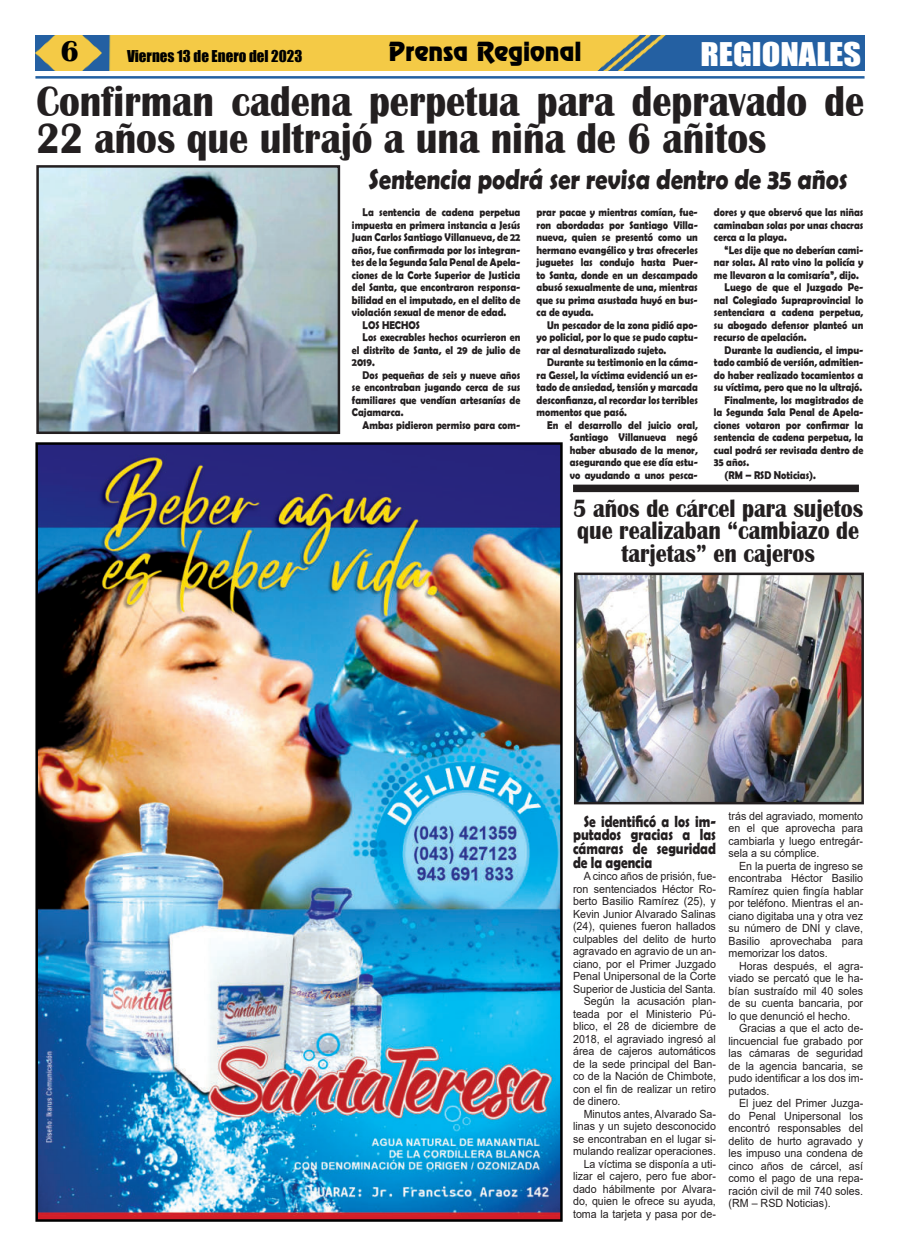
<style>
.page{position:relative;width:900px;height:1258px;background:#fff}
.page>*{position:absolute;margin:0;border:0;box-sizing:border-box;transform-origin:0 0}
.t1{font:700 44.12px/37.5px "Britannic";color:#231f20;scale:.87 1}
.t2{font:30px "Impact";color:#fff;scale:1.14 1}
.t3{font:700 30px "Britannic";color:#000}
.t4{font:700 28.75px "Berlin Sans FB Demi";color:#231f20;scale:.85 1}
.t5{font:700 25.75px/22.5px "Britannic";color:#231f20;text-align:center;scale:.86 1}
.t6{font:23.75px "Renfrew Normal";color:#000}
.t7{font:700 16.25px/13.8px "Berlin Sans FB Demi";color:#231f20;text-align:justify;scale:.82 1}
.t8{font:15px "Impact";color:#000}
.t9{font:700 11.25px/12.5px "Berlin Sans FB Demi";color:#231f20;text-align:justify;scale:.88 1}
.t10{font:11.25px/12.5px "Arial";color:#231f20;text-align:justify;scale:.95 1}
</style>
<div class="page">
<img style="left:35px;top:35px;width:830px;height:36px">
<hr style="left:35px;top:76px;width:830px;height:3px;background:#2361a2">
<img style="left:38px;top:445px;width:522px;height:774px">
<img style="left:39px;top:168px;width:298px;height:263px">
<div style="left:36px;top:165px;width:304px;height:269px;border:2px solid #231f20"></div>
<div style="left:573px;top:485px;width:286px;height:7px;background:#231f20"></div>
<img style="left:577px;top:576px;width:284px;height:225px">
<div style="left:574px;top:573px;width:290px;height:231px;border:2px solid #231f20"></div>
<h2 class="t3" style="left:61px;top:41px;width:20px">6</h2>
<h3 class="t8" style="left:127px;top:48px;width:177px">Viernes 13 de Enero del 2023</h3>
<h3 class="t6" style="left:389px;top:41px;width:194px">Prensa Regional</h3>
<h2 class="t2" style="left:700px;top:38px;width:143px">REGIONALES</h2>
<h1 class="t1" style="left:36px;top:86px;width:953px">Confirman cadena perpetua para depravado de<br>22 años que ultrajó a una niña de 6 añitos</h1>
<h3 class="t4" style="left:368px;top:163px;width:567px">Sentencia podrá ser revisa dentro de 35 años</h3>
<p class="t9" style="left:714px;top:206px;width:171px">dores y que observó que las niñas caminaban solas por unas chacras cerca a la playa.</p>
<p class="t9" style="left:725px;top:244px;width:159px">“Les dije que no deberían cami-</p>
<p class="t9" style="left:714px;top:256px;width:171px">nar solas. Al rato vino la policía y</p>
<p class="t9" style="left:714px;top:269px;width:166px">me llevaron a la comisaría”, dijo.</p>
<p class="t9" style="left:725px;top:281px;width:159px">Luego de que el Juzgado Pe-</p>
<p class="t9" style="left:714px;top:294px;width:171px">nal Colegiado Supraprovincial lo</p>
<p class="t9" style="left:714px;top:306px;width:171px">sentenciara a cadena perpetua,</p>
<p class="t9" style="left:714px;top:319px;width:171px">su abogado defensor planteó un</p>
<p class="t9" style="left:714px;top:331px;width:107px">recurso de apelación.</p>
<p class="t9" style="left:725px;top:344px;width:159px">Durante la audiencia, el impu-</p>
<p class="t9" style="left:714px;top:356px;width:171px">tado cambió de versión, admitien-</p>
<p class="t9" style="left:714px;top:369px;width:171px">do haber realizado tocamientos a</p>
<p class="t9" style="left:714px;top:381px;width:170px">su víctima, pero que no la ultrajó.</p>
<p class="t9" style="left:725px;top:394px;width:159px">Finalmente, los magistrados de</p>
<p class="t9" style="left:714px;top:406px;width:171px">la Segunda Sala Penal de Apela-</p>
<p class="t9" style="left:714px;top:418px;width:171px">ciones votaron por confirmar la</p>
<p class="t9" style="left:714px;top:431px;width:171px">sentencia de cadena perpetua, la</p>
<p class="t9" style="left:714px;top:444px;width:171px">cual podrá ser revisada dentro de</p>
<p class="t9" style="left:714px;top:456px;width:42px">35 años.</p>
<p class="t9" style="left:725px;top:469px;width:105px">(RM – RSD Noticias).</p>
<p class="t9" style="left:537px;top:206px;width:185px">prar pacae y mientras comían, fue&shy;ron abordadas por Santiago Villa&shy;nueva, quien se presentó como un hermano evangélico y tras ofrecerles juguetes las condujo hasta Puer&shy;to Santa, donde en un descampado abusó sexualmente de una, mientras que su prima asustada huyó en bus&shy;ca de ayuda.</p>
<p class="t9" style="left:537px;top:319px;width:185px;text-indent:11px">Un pescador de la zona pidió apo&shy;yo policial, por lo que se pudo captu&shy;rar al desnaturalizado sujeto.</p>
<p class="t9" style="left:537px;top:356px;width:185px;text-indent:11px">Durante su testimonio en la cáma&shy;ra Gessel, la víctima evidenció un es&shy;tado de ansiedad, tensión y marcada desconfianza, al recordar los terribles momentos que pasó.</p>
<p class="t9" style="left:570px;top:419px;width:147px;text-indent:-23px">En el desarrollo del juicio oral, Santiago Villanueva negó haber abusado de la menor, asegurando que ese día estu&shy;vo ayudando a unos pesca-</p>
<p class="t9" style="left:363px;top:206px;width:181px">La sentencia de cadena perpetua</p>
<p class="t9" style="left:352px;top:219px;width:193px">impuesta en primera instancia a Jesús</p>
<p class="t9" style="left:352px;top:231px;width:193px">Juan Carlos Santiago Villanueva, de 22</p>
<p class="t9" style="left:352px;top:243px;width:193px">años, fue confirmada por los integran-</p>
<p class="t9" style="left:352px;top:256px;width:193px">tes de la Segunda Sala Penal de Apela-</p>
<p class="t9" style="left:352px;top:269px;width:193px">ciones de la Corte Superior de Justicia</p>
<p class="t9" style="left:352px;top:281px;width:193px">del Santa, que encontraron responsa-</p>
<p class="t9" style="left:352px;top:294px;width:193px">bilidad en el imputado, en el delito de</p>
<p class="t9" style="left:352px;top:306px;width:177px">violación sexual de menor de edad.</p>
<p class="t9" style="left:363px;top:319px;width:67px">LOS HECHOS</p>
<p class="t9" style="left:363px;top:331px;width:181px">Los execrables hechos ocurrieron en</p>
<p class="t9" style="left:352px;top:343px;width:193px">el distrito de Santa, el 29 de julio de</p>
<p class="t9" style="left:352px;top:356px;width:28px">2019.</p>
<p class="t9" style="left:363px;top:369px;width:181px">Dos pequeñas de seis y nueve años</p>
<p class="t9" style="left:352px;top:381px;width:193px">se encontraban jugando cerca de sus</p>
<p class="t9" style="left:352px;top:394px;width:193px">familiares que vendían artesanías de</p>
<p class="t9" style="left:352px;top:406px;width:60px">Cajamarca.</p>
<p class="t9" style="left:363px;top:419px;width:181px">Ambas pidieron permiso para com-</p>
<h3 class="t5" style="left:573px;top:499px;width:339px">5 años de cárcel para sujetos que realizaban “cambiazo de tarjetas” en cajeros</h3>
<h3 class="t7" style="left:573px;top:814px;width:176px;text-indent:11px">Se identificó a los im&shy;putados gracias a las cámaras de seguridad de la agencia</h3>
<p class="t10" style="left:584px;top:871px;width:141px">A cinco años de prisión, fue-</p>
<p class="t10" style="left:573px;top:884px;width:152px">ron sentenciados Héctor Ro-</p>
<p class="t10" style="left:573px;top:896px;width:152px">berto Basilio Ramírez (25), y</p>
<p class="t10" style="left:573px;top:909px;width:152px">Kevin Junior Alvarado Salinas</p>
<p class="t10" style="left:573px;top:921px;width:152px">(24), quienes fueron hallados</p>
<p class="t10" style="left:573px;top:934px;width:152px">culpables del delito de hurto</p>
<p class="t10" style="left:573px;top:946px;width:152px">agravado en agravio de un an-</p>
<p class="t10" style="left:573px;top:959px;width:152px">ciano, por el Primer Juzgado</p>
<p class="t10" style="left:573px;top:971px;width:152px">Penal Unipersonal de la Corte</p>
<p class="t10" style="left:573px;top:984px;width:152px">Superior de Justicia del Santa.</p>
<p class="t10" style="left:584px;top:996px;width:141px">Según la acusación plan-</p>
<p class="t10" style="left:573px;top:1009px;width:152px">teada por el Ministerio Pú-</p>
<p class="t10" style="left:573px;top:1021px;width:152px">blico, el 28 de diciembre de</p>
<p class="t10" style="left:573px;top:1034px;width:152px">2018, el agraviado ingresó al</p>
<p class="t10" style="left:573px;top:1046px;width:152px">área de cajeros automáticos</p>
<p class="t10" style="left:573px;top:1059px;width:152px">de la sede principal del Ban-</p>
<p class="t10" style="left:573px;top:1071px;width:152px">co de la Nación de Chimbote,</p>
<p class="t10" style="left:573px;top:1082px;width:152px">con el fin de realizar un retiro</p>
<p class="t10" style="left:573px;top:1096px;width:52px">de dinero.</p>
<p class="t10" style="left:584px;top:1108px;width:141px">Minutos antes, Alvarado Sa-</p>
<p class="t10" style="left:573px;top:1121px;width:152px">linas y un sujeto desconocido</p>
<p class="t10" style="left:573px;top:1133px;width:152px">se encontraban en el lugar si-</p>
<p class="t10" style="left:573px;top:1146px;width:152px">mulando realizar operaciones.</p>
<p class="t10" style="left:584px;top:1158px;width:141px">La víctima se disponía a uti-</p>
<p class="t10" style="left:573px;top:1171px;width:152px">lizar el cajero, pero fue abor-</p>
<p class="t10" style="left:573px;top:1183px;width:152px">dado hábilmente por Alvara-</p>
<p class="t10" style="left:573px;top:1196px;width:152px">do, quien le ofrece su ayuda,</p>
<p class="t10" style="left:573px;top:1208px;width:152px">toma la tarjeta y pasa por de-</p>
<p class="t10" style="left:729px;top:810px;width:143px">trás del agraviado, momento en el que aprovecha para cambiarla y luego entregár&shy;sela a su cómplice.</p>
<p class="t10" style="left:729px;top:860px;width:143px;text-indent:11px">En la puerta de ingreso se encontraba Héctor Basilio Ramírez quien fingía hablar por teléfono. Mientras el an&shy;ciano digitaba una y otra vez su número de DNI y clave, Basilio aprovechaba para memorizar los datos.</p>
<p class="t10" style="left:729px;top:960px;width:143px;text-indent:11px">Horas después, el agra&shy;viado se percató que le ha&shy;bían sustraído mil 40 soles de su cuenta bancaria, por lo que denunció el hecho.</p>
<p class="t10" style="left:729px;top:1023px;width:143px;text-indent:11px">Gracias a que el acto de&shy;lincuencial fue grabado por las cámaras de seguridad de la agencia bancaria, se pudo identificar a los dos im&shy;putados.</p>
<p class="t10" style="left:729px;top:1098px;width:143px;text-indent:11px">El juez del Primer Juzga&shy;do Penal Unipersonal los encontró responsables del delito de hurto agravado y les impuso una condena de cinco años de cárcel, así como el pago de una repa&shy;ración civil de mil 740 soles. (RM – RSD Noticias).</p>
</div>
